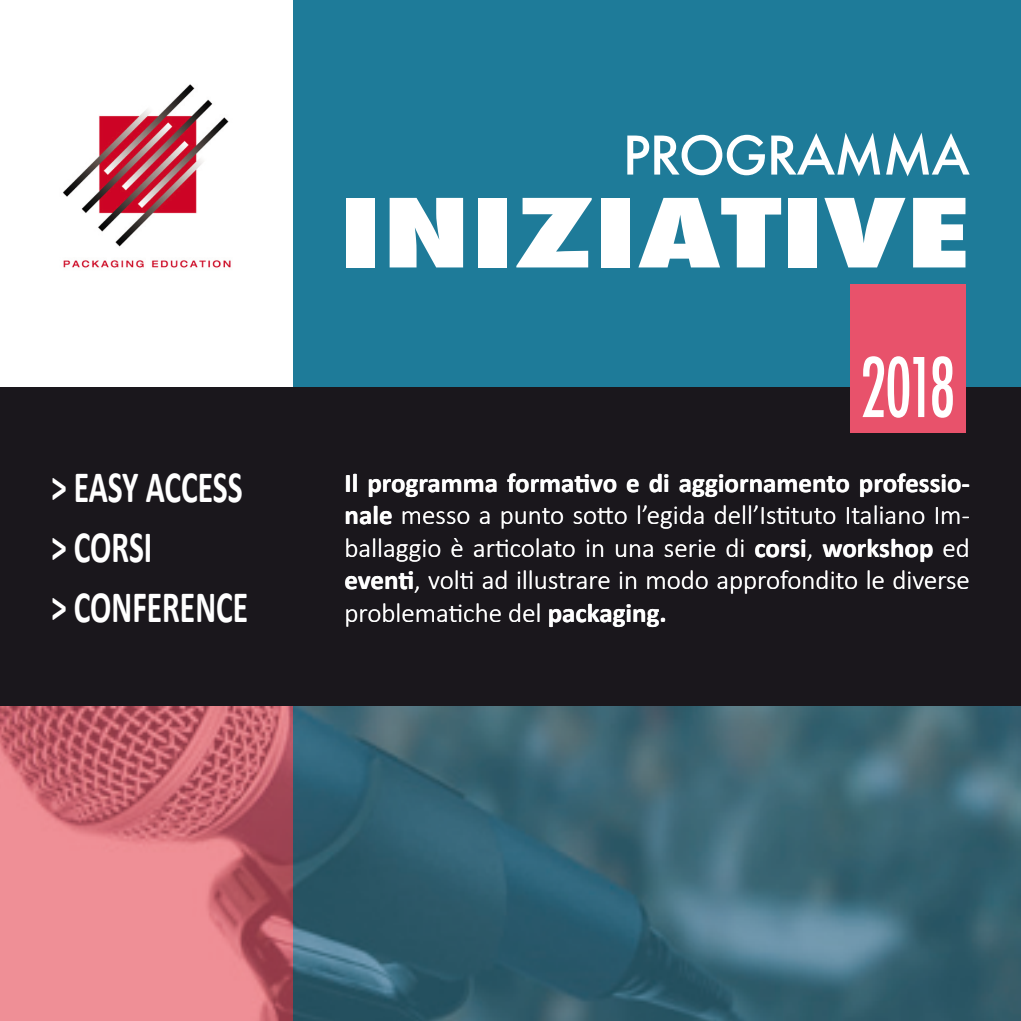
<style>
.page{position:relative;width:1021px;height:1021px;background:#fff}
.page>*{position:absolute;margin:0;border:0;box-sizing:border-box;transform-origin:0 0}
.t1{font:800 condensed 92.25px "Futura";color:#fff;scale:1.5 1}
.t2{font:500 condensed 79.65px "Futura";color:#fff;scale:.8 1}
.t3{font:500 51.75px "Futura";letter-spacing:-.02em;color:#fff}
.t4{font:700 45px/60.1px "Calibri";color:#fff;scale:.7 1}
.t5{font:300 27px/32.4px "Calibri";color:#fff;text-align:justify}
.s1{font-weight:700}
</style>
<div class="page">
<div style="left:293px;top:0;width:727px;height:1020px;background:#1e7b99"></div>
<div style="left:0;top:387px;width:1020px;height:319px;background:#1a171c"></div>
<img style="left:0;top:706px;width:1020px;height:314px">
<div style="left:849px;top:284px;width:116px;height:149px;background:#e8526b"></div>
<img style="left:63px;top:84px;width:168px;height:184px">
<h3 class="t4" style="left:51px;top:456px;width:283px">&gt; EASY ACCESS &gt; CORSI<br>&gt; CONFERENCE</h3>
<h3 class="t3" style="left:622px;top:120px;width:349px">PROGRAMMA</h3>
<h1 class="t1" style="left:339px;top:170px;width:422px">INIZIATIVE</h1>
<h2 class="t2" style="left:860px;top:336px;width:121px">2018</h2>
<p class="t5" style="left:344px;top:465px;width:627px"><span class="s1">Il programma formativo e di aggiornamento professio&shy;nale</span> messo a punto sotto l’egida dell’Istituto Italiano Im&shy;ballaggio è articolato in una serie di <span class="s1">corsi</span>, <span class="s1">workshop</span> ed <span class="s1">eventi</span>, volti ad illustrare in modo approfondito le diverse problematiche del <span class="s1">packaging.</span></p>
<p class="t5" style="left:597px;top:498px;width:18px">t</p>
</div>
